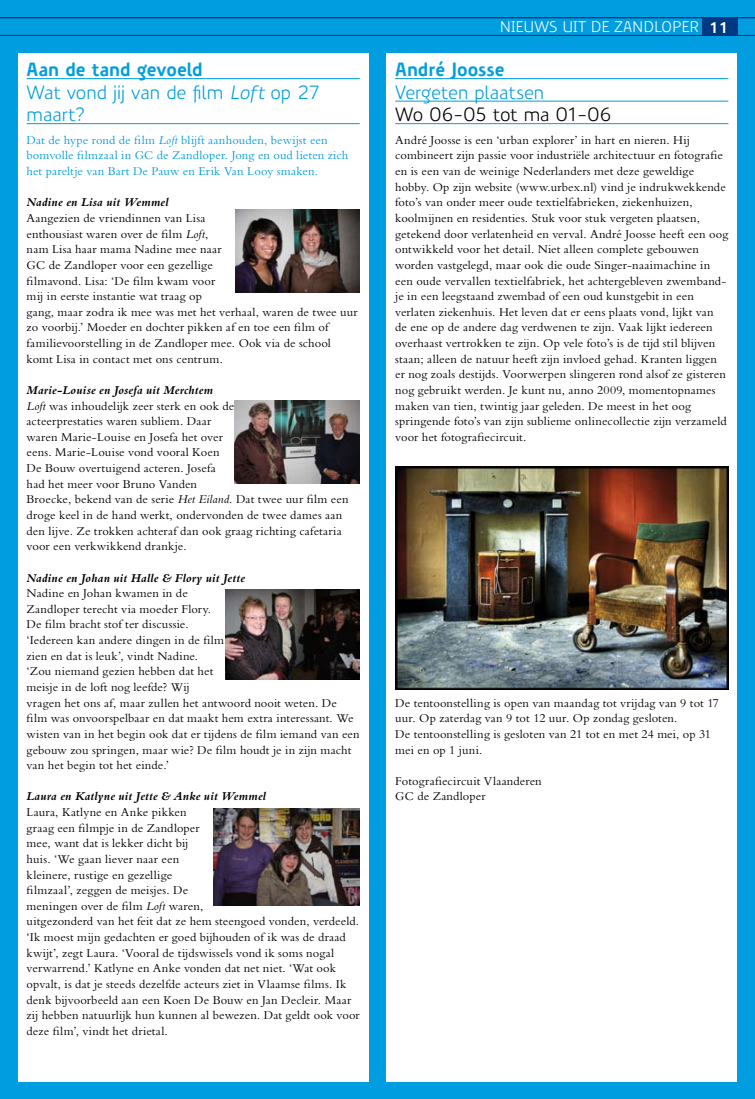
<style>
.page{position:relative;width:755px;height:1099px;background:#fff}
.page>*{position:absolute;margin:0;border:0;box-sizing:border-box;transform-origin:0 0}
.t1{font:18.75px/22.5px "Precious Sans";letter-spacing:-.01em;color:#009ee0}
.t2{font:18.75px "Precious Sans";letter-spacing:-.015em;color:#000}
.t3{font:700 18.75px "Precious Sans";color:#009ee0}
.t4{font:15px "Precious Sans";color:#fff}
.t5{font:12.5px/15.6px "Bembo Std";letter-spacing:.01em;color:#000}
.t6{font:12.5px/15.6px "Bembo Std";letter-spacing:.01em;color:#009ee0}
.t7{font:italic 700 12.5px "Bembo Std";letter-spacing:.015em;color:#000}
.s1{font-weight:700}
.s2{font-style:italic}
.s3{font-weight:700;font-style:italic}
</style>
<div class="page">
<div style="left:0;top:0;width:755px;height:1098px;background:#009ee0"></div>
<div style="left:702px;top:18px;width:35px;height:17px;background:#003882"></div>
<hr style="left:0;top:18px;width:755px;height:1px;background:#003882">
<hr style="left:0;top:35px;width:755px;height:1px;background:#003882">
<div style="left:18px;top:53px;width:351px;height:1028px;background:#fff"></div>
<div style="left:386px;top:53px;width:351px;height:1028px;background:#fff"></div>
<hr style="left:27px;top:78px;width:333px;height:1px;background:#009ee0">
<hr style="left:27px;top:123px;width:333px;height:1px;background:#009ee0">
<hr style="left:395px;top:78px;width:333px;height:1px;background:#009ee0">
<hr style="left:395px;top:101px;width:333px;height:1px;background:#009ee0">
<hr style="left:395px;top:123px;width:333px;height:1px;background:#009ee0">
<img style="left:225px;top:589px;width:135px;height:90px">
<img style="left:236px;top:210px;width:124px;height:82px">
<img style="left:235px;top:400px;width:125px;height:84px">
<img style="left:213px;top:808px;width:147px;height:97px">
<img style="left:396px;top:467px;width:332px;height:222px">
<p class="t4" style="left:500px;top:17px;width:231px">nieuws uit de ZANDLOPER <span class="s1">11</span></p>
<h1 class="t1" style="left:27px;top:58px;width:295px"><span class="s1">Aan de tand gevoeld<br></span>Wat vond jij van de film <span class="s2">Loft</span> op 27 maart?</h1>
<h1 class="t3" style="left:395px;top:58px;width:111px">André Joosse</h1>
<h1 class="t1" style="left:395px;top:81px;width:151px">Vergeten plaatsen</h1>
<h1 class="t2" style="left:395px;top:103px;width:218px">Wo 06-05 tot ma 01-06</h1>
<p class="t6" style="left:27px;top:132px;width:323px">Dat de hype rond de film <span class="s2">Loft</span> blijft aanhouden, bewijst een bomvolle filmzaal in GC de Zandloper. Jong en oud lieten zich het pareltje van Bart De Pauw en Erik Van Looy smaken.</p>
<p class="t7" style="left:27px;top:195px;width:144px">Nadine en Lisa uit Wemmel</p>
<p class="t5" style="left:27px;top:210px;width:333px">Aangezien de vriendinnen van Lisa<br>enthousiast waren over de film <span class="s2">Loft</span>,<br>nam Lisa haar mama Nadine mee naar<br>GC de Zandloper voor een gezellige<br>filmavond. Lisa: ‘De film kwam voor<br>mij in eerste instantie wat traag op<br>gang, maar zodra ik mee was met het verhaal, waren de twee uur zo voorbij.’ Moeder en dochter pikken af en toe een film of familievoorstelling in de Zandloper mee. Ook via de school komt Lisa in contact met ons centrum.</p>
<p class="t5" style="left:27px;top:382px;width:323px"><span class="s3">Marie-Louise en Josefa uit Merchtem<br></span><span class="s2">Loft</span> was inhoudelijk zeer sterk en ook de<br>acteerprestaties waren subliem. Daar<br>waren Marie-Louise en Josefa het over<br>eens. Marie-Louise vond vooral Koen<br>De Bouw overtuigend acteren. Josefa<br>had het meer voor Bruno Vanden<br>Broecke, bekend van de serie <span class="s2">Het Eiland</span>. Dat twee uur film een droge keel in de hand werkt, ondervonden de twee dames aan den lijve. Ze trokken achteraf dan ook graag richting cafetaria voor een verkwikkend drankje.</p>
<p class="t7" style="left:27px;top:570px;width:220px">Nadine en Johan uit Halle &amp; Flory uit Jette</p>
<p class="t5" style="left:27px;top:585px;width:335px">Nadine en Johan kwamen in de<br>Zandloper terecht via moeder Flory.<br>De film bracht stof ter discussie.<br>‘Iedereen kan andere dingen in de film<br>zien en dat is leuk’, vindt Nadine.<br>‘Zou niemand gezien hebben dat het<br>meisje in de loft nog leefde? Wij<br>vragen het ons af, maar zullen het antwoord nooit weten. De film was onvoorspelbaar en dat maakt hem extra interessant. We wisten van in het begin ook dat er tijdens de film iemand van een gebouw zou springen, maar wie? De film houdt je in zijn macht van het begin tot het einde.’</p>
<p class="t7" style="left:27px;top:789px;width:241px">Laura en Katlyne uit Jette &amp; Anke uit Wemmel</p>
<p class="t5" style="left:27px;top:804px;width:335px">Laura, Katlyne en Anke pikken<br>graag een filmpje in de Zandloper<br>mee, want dat is lekker dicht bij<br>huis. ‘We gaan liever naar een<br>kleinere, rustige en gezellige<br>filmzaal’, zeggen de meisjes. De<br>meningen over de film <span class="s2">Loft</span> waren,<br>uitgezonderd van het feit dat ze hem steengoed vonden, verdeeld. ‘Ik moest mijn gedachten er goed bijhouden of ik was de draad kwijt’, zegt Laura. ‘Vooral de tijdswissels vond ik soms nogal verwarrend.’ Katlyne en Anke vonden dat net niet. ‘Wat ook opvalt, is dat je steeds dezelfde acteurs ziet in Vlaamse films. Ik denk bijvoorbeeld aan een Koen De Bouw en Jan Decleir. Maar zij hebben natuurlijk hun kunnen al bewezen. Dat geldt ook voor deze film’, vindt het drietal.</p>
<p class="t5" style="left:395px;top:132px;width:334px">André Joosse is een ‘urban explorer’ in hart en nieren. Hij combineert zijn passie voor industriële architectuur en fotografie en is een van de weinige Nederlanders met deze geweldige hobby. Op zijn website (www.urbex.nl) vind je indrukwekkende foto’s van onder meer oude textielfabrieken, ziekenhuizen, koolmijnen en residenties. Stuk voor stuk vergeten plaatsen, getekend door verlatenheid en verval. André Joosse heeft een oog ontwikkeld voor het detail. Niet alleen complete gebouwen worden vastgelegd, maar ook die oude Singer-naaimachine in een oude vervallen textielfabriek, het achtergebleven zwemband&shy;je in een leegstaand zwembad of een oud kunstgebit in een verlaten ziekenhuis. Het leven dat er eens plaats vond, lijkt van de ene op de andere dag verdwenen te zijn. Vaak lijkt iedereen overhaast vertrokken te zijn. Op vele foto’s is de tijd stil blijven staan; alleen de natuur heeft zijn invloed gehad. Kranten liggen er nog zoals destijds. Voorwerpen slingeren rond alsof ze gisteren nog gebruikt werden. Je kunt nu, anno 2009, momentopnames maken van tien, twintig jaar geleden. De meest in het oog springende foto’s van zijn sublieme onlinecollectie zijn verzameld voor het fotografiecircuit.</p>
<p class="t5" style="left:395px;top:694px;width:325px">De tentoonstelling is open van maandag tot vrijdag van 9 tot 17 uur. Op zaterdag van 9 tot 12 uur. Op zondag gesloten.<br>De tentoonstelling is gesloten van 21 tot en met 24 mei, op 31 mei en op 1 juni.</p>
<p class="t5" style="left:395px;top:772px;width:148px">Fotografiecircuit Vlaanderen<br>GC de Zandloper</p>
</div>
